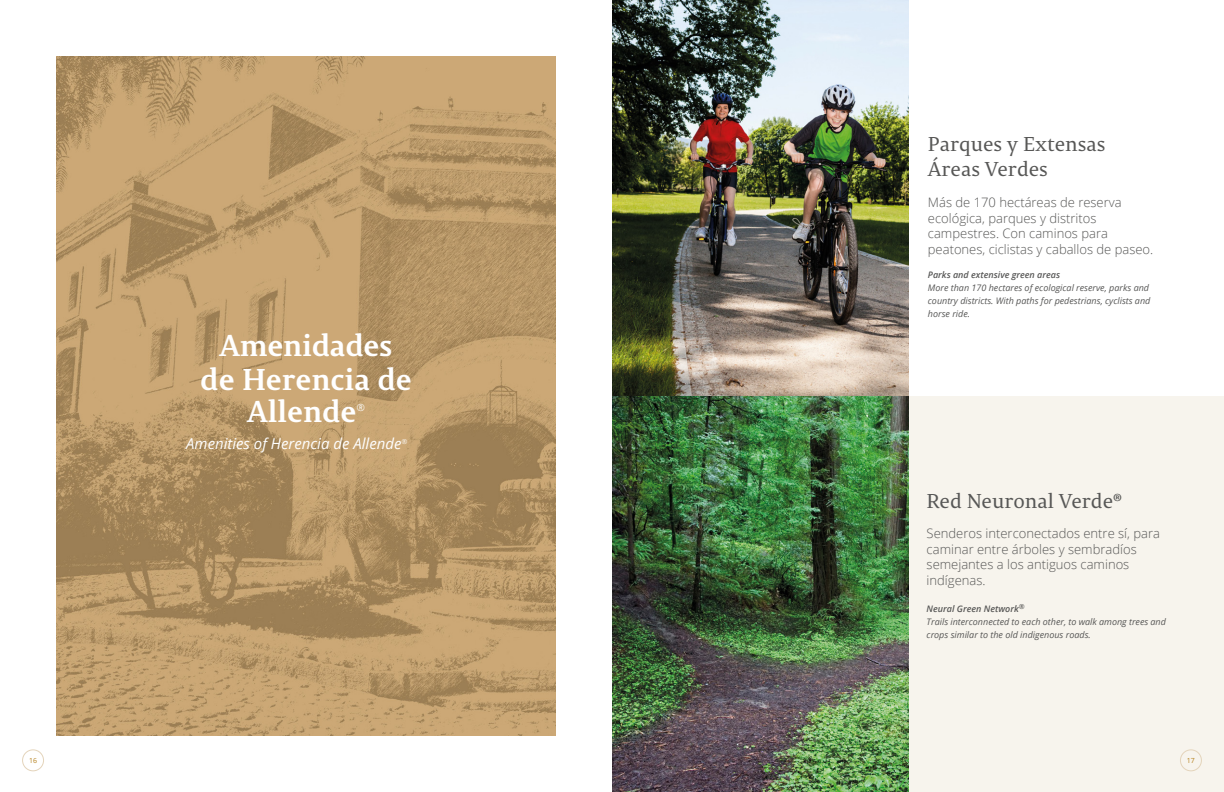
<style>
.page{position:relative;width:1224px;height:792px;background:#fff}
.page>*{position:absolute;margin:0;border:0;box-sizing:border-box;transform-origin:0 0}
.t1{font:700 30px/34.4px "Permian Serif Typeface";letter-spacing:-.005em;color:#fff;text-align:center}
.t2{font:20px/25px "Permian Serif Typeface";color:#575756}
.t3{font:italic 15px "Open Sans";color:#fff}
.t4{font:300 13px/15.6px "Open Sans";color:#575756}
.t5{font:italic 10px "Open Sans";color:#fff}
.t6{font:italic 9px/13px "Open Sans";color:#575756}
.t7{font:italic 600 9px "Open Sans";color:#575756}
.t8{font:7px "Open Sans";color:#b6821f}
.s1{font-weight:600}
</style>
<div class="page">
<img style="left:57px;top:57px;width:498px;height:678px">
<div style="left:612px;top:396px;width:612px;height:396px;background:#f7f4ed"></div>
<img style="left:612px;top:0;width:296px;height:792px">
<div style="left:22px;top:750px;width:22px;height:21px;border:1px solid #e4d4bb;border-radius:50%"></div>
<div style="left:1180px;top:750px;width:22px;height:21px;border:1px solid #e4d4bb;border-radius:50%"></div>
<h1 class="t1" style="left:200px;top:326px;width:213px">Amenidades de Herencia de</h1>
<h1 class="t1" style="left:247px;top:392px;width:111px">Allende</h1>
<p class="t5" style="left:357px;top:400px;width:10px">®</p>
<p class="t3" style="left:186px;top:434px;width:222px">Amenities of Herencia de Allende<sup>®</sup></p>
<h2 class="t2" style="left:928px;top:130px;width:179px">Parques y Extensas<br>Áreas Verdes</h2>
<p class="t4" style="left:928px;top:194px;width:227px">Más de 170 hectáreas de reserva ecológica, parques y distritos campestres. Con caminos para peatones, ciclistas y caballos de paseo.</p>
<p class="t7" style="left:928px;top:268px;width:134px">Parks and extensive green areas</p>
<p class="t6" style="left:928px;top:281px;width:224px">More than 170 hectares of ecological reserve, parks and country districts. With paths for pedestrians, cyclists and horse ride.</p>
<h2 class="t2" style="left:927px;top:488px;width:197px">Red Neuronal Verde®</h2>
<p class="t4" style="left:927px;top:525px;width:235px">Senderos interconectados entre sí, para caminar entre árboles y sembradíos semejantes a los antiguos caminos indígenas.</p>
<p class="t6" style="left:927px;top:602px;width:241px"><span class="s1">Neural Green Network</span><sup>®<br></sup>Trails interconnected to each other, to walk among trees and crops similar to the old indigenous roads.</p>
<p class="t8" style="left:29px;top:756px;width:10px">16</p>
<p class="t8" style="left:1187px;top:756px;width:10px">17</p>
</div>
